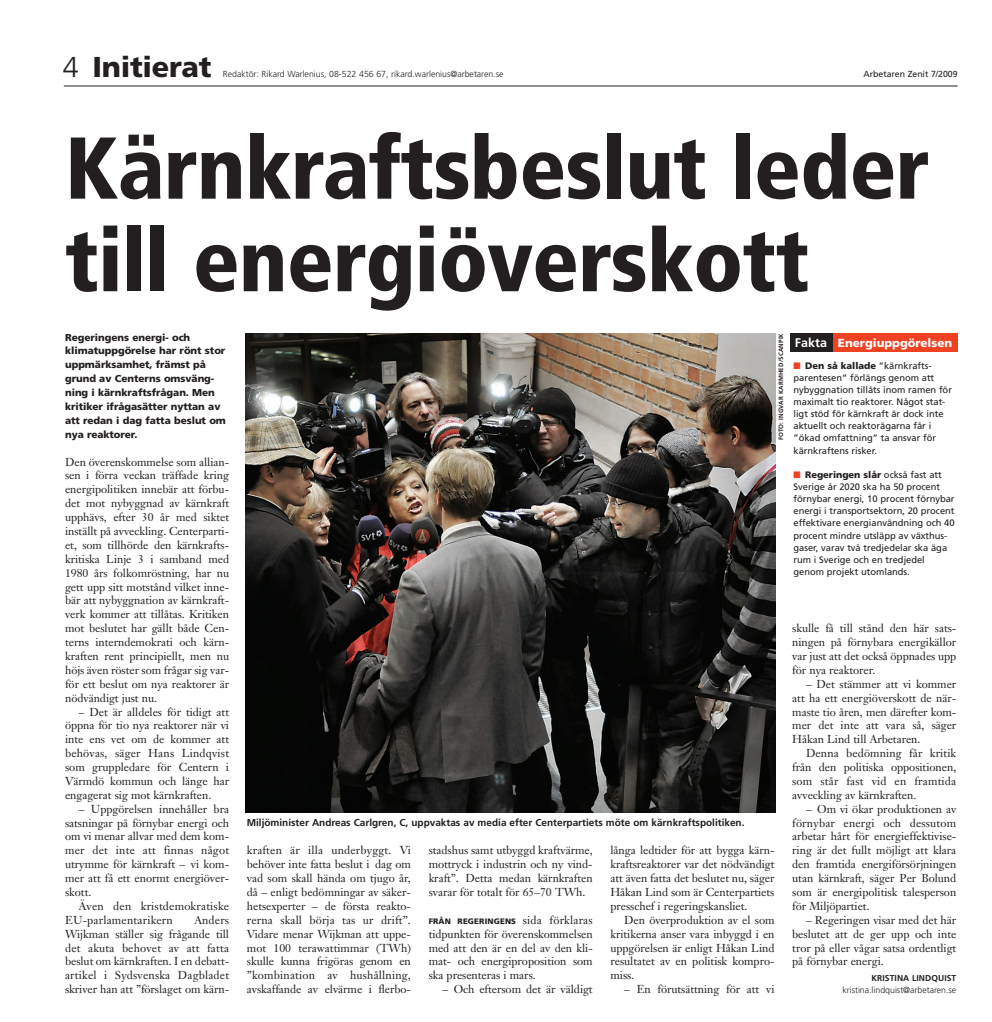
<style>
.page{position:relative;width:992px;height:1022px;background:#fff}
.page>*{position:absolute;margin:0;border:0;box-sizing:border-box;transform-origin:0 0}
.t1{font:900 condensed 87.5px/92.5px "Frutiger";letter-spacing:-.01em;color:#231f20}
.t2{font:900 28.75px "Frutiger";letter-spacing:-.01em;color:#231f20}
.t3{font:900 11.62px "Frutiger";color:#fff}
.t4{font:11.38px/13.9px "Janson Text";letter-spacing:-.005em;color:#231f20;text-align:justify}
.t5{font:11.38px/13.9px "Janson Text";letter-spacing:.015em;color:#231f20}
.t6{font:900 10px/13.9px "Frutiger";letter-spacing:-.005em;color:#231f20}
.t7{font:700 10px "Frutiger";color:#231f20}
.t8{font:9.38px/12.1px "Frutiger";letter-spacing:-.005em;color:#231f20}
.t9{font:300 8.75px "Frutiger";color:#231f20}
.t10{font:8.75px "Frutiger";letter-spacing:-.005em;color:#231f20}
.t11{font:700 8.5px "Frutiger";letter-spacing:.01em;color:#231f20}
.t12{font:900 7.88px "Frutiger";letter-spacing:.02em;color:#231f20}
.t13{font:700 6.25px "Frutiger";letter-spacing:.02em;color:#231f20}
.s1{font-weight:300}
.s2{font-weight:700;font-size:12.5px}
.s3{color:#ef4222}
.s4{font-weight:900}
.s5{font-family:"Janson Text";font-weight:400;font-size:11.38px}
</style>
<div class="page">
<hr style="left:64px;top:86px;width:893px;height:1px;background:#231f20">
<img style="left:245px;top:333px;width:530px;height:479px">
<svg style="left:790px;top:333px;width:167px;height:1px"></svg>
<div style="left:832px;top:334px;width:125px;height:18px;background:#ef4222"></div>
<div style="left:789px;top:334px;width:43px;height:18px;background:#231f20"></div>
<h2 class="t2" style="left:63px;top:55px;width:150px"><span class="s1">4</span> Initierat</h2>
<p class="t9" style="left:223px;top:71px;width:282px">Redaktör: Rikard Warlenius, 08-522 456 67, rikard.warlenius@arbetaren.se</p>
<p class="t10" style="left:863px;top:70px;width:95px">Arbetaren Zenit 7/2009</p>
<h1 class="t1" style="left:65px;top:129px;width:865px">Kärnkraftsbeslut leder till energiöverskott</h1>
<p class="t6" style="left:65px;top:331px;width:162px">Regeringens energi- och klimatuppgörelse har rönt stor uppmärksamhet, främst på grund av Centerns omsväng&shy;ning i kärnkraftsfrågan. Men kritiker ifrågasätter nyttan av att redan i dag fatta beslut om nya reaktorer.</p>
<p class="t4" style="left:65px;top:455px;width:165px">Den överenskommelse som allian&shy;sen i förra veckan träffade kring energipolitiken innebär att förbu&shy;det mot nybyggnad av kärnkraft upphävs, efter 30 år med siktet inställt på avveckling. Centerparti&shy;et, som tillhörde den kärnkrafts&shy;kritiska Linje 3 i samband med 1980 års folkomröstning, har nu gett upp sitt motstånd vilket inne&shy;bär att nybyggnation av kärnkraft&shy;verk kommer att tillåtas. Kritiken mot beslutet har gällt både Cen&shy;terns interndemokrati och kärn&shy;kraften rent principiellt, men nu höjs även röster som frågar sig var&shy;för ett beslut om nya reaktorer är nödvändigt just nu.</p>
<p class="t4" style="left:65px;top:705px;width:165px;text-indent:14px">– Det är alldeles för tidigt att öppna för tio nya reaktorer när vi inte ens vet om de kommer att behövas, säger Hans Lindqvist som gruppledare för Centern i Värmdö kommun och länge har engagerat sig mot kärnkraften.</p>
<p class="t4" style="left:65px;top:802px;width:165px;text-indent:14px">– Uppgörelsen innehåller bra satsningar på förnybar energi och om vi menar allvar med dem kom&shy;mer det inte att finnas något utrymme för kärnkraft – vi kom&shy;mer att få ett enormt energiöver&shy;skott.</p>
<p class="t5" style="left:65px;top:899px;width:165px;text-indent:14px">Även den kristdemokratiske<br>EU-parlamentarikern</p>
<p class="t4" style="left:65px;top:913px;width:165px;text-indent:129px">Anders Wijkman ställer sig frågande till det akuta behovet av att fatta beslut om kärnkraften. I en debatt&shy;artikel i Sydsvenska Dagbladet skriver han att ”förslaget om kärn-</p>
<p class="t13" style="left:778px;top:440px;width:109px;rotate:-90deg">FOTO: INGVAR KARMHED/SCANPIX</p>
<p class="t3" style="left:794px;top:338px;width:159px"><span class="s2">Fakta</span> Energiuppgörelsen</p>
<p class="t8" style="left:793px;top:360px;width:160px"><span class="s3">■</span> <span class="s4">Den så kallade</span> ”kärnkrafts&shy;parentesen” förlängs genom att nybyggnation tillåts inom ramen för maximalt tio reaktorer. Något stat&shy;ligt stöd för kärnkraft är dock inte aktuellt och reaktorägarna får i ”ökad omfattning” ta ansvar för kärnkraftens risker.</p>
<p class="t8" style="left:793px;top:469px;width:163px"><span class="s3">■</span> <span class="s4">Regeringen slår</span> också fast att Sverige år 2020 ska ha 50 procent förnybar energi, 10 procent förnybar energi i transportsektorn, 20 procent effektivare energianvändning och 40 procent mindre utsläpp av växthus&shy;gaser, varav två tredjedelar ska äga rum i Sverige och en tredjedel genom projekt utomlands.</p>
<p class="t7" style="left:246px;top:818px;width:499px">Miljöminister Andreas Carlgren, C, uppvaktas av media efter Centerpartiets möte om kärnkraftspolitiken.</p>
<p class="t4" style="left:247px;top:844px;width:165px">kraften är illa underbyggt. Vi behöver inte fatta beslut i dag om vad som skall hända om tjugo år, då – enligt bedömningar av säker&shy;hetsexperter – de första reakto&shy;rerna skall börja tas ur drift”.<br>Vidare menar Wijkman att uppe&shy;mot 100 terawattimmar (TWh) skulle kunna frigöras genom en ”kombination av hushållning, avskaffande av elvärme i flerbo-</p>
<p class="t4" style="left:428px;top:844px;width:165px">stadshus samt utbyggd kraftvärme, mottryck i industrin och ny vind&shy;kraft”. Detta medan kärnkraften svarar för totalt för 65–70 TWh.</p>
<p class="t12" style="left:428px;top:917px;width:165px">FRÅN REGERINGENS <span class="s5">sida förklaras</span></p>
<p class="t4" style="left:428px;top:927px;width:165px">tidpunkten för överenskommelsen med att den är en del av den kli&shy;mat- och energiproposition som ska presenteras i mars.</p>
<p class="t4" style="left:442px;top:983px;width:152px">– Och eftersom det är väldigt</p>
<p class="t4" style="left:610px;top:844px;width:165px">långa ledtider för att bygga kärn&shy;kraftsreaktorer var det nödvändigt att även fatta det beslutet nu, säger Håkan Lind som är Centerpartiets presschef i regeringskansliet.</p>
<p class="t4" style="left:610px;top:913px;width:165px;text-indent:14px">Den överproduktion av el som kritikerna anser vara inbyggd i en uppgörelsen är enligt Håkan Lind resultatet av en politisk kompro&shy;miss.</p>
<p class="t4" style="left:624px;top:983px;width:152px">– En förutsättning för att vi</p>
<p class="t4" style="left:792px;top:622px;width:165px">skulle få till stånd den här sats&shy;ningen på förnybara energikällor var just att det också öppnades upp för nya reaktorer.</p>
<p class="t4" style="left:792px;top:677px;width:165px;text-indent:14px">– Det stämmer att vi kommer att ha ett energiöverskott de när&shy;maste tio åren, men därefter kom&shy;mer det inte att vara så, säger Håkan Lind till Arbetaren.</p>
<p class="t4" style="left:792px;top:747px;width:165px;text-indent:14px">Denna bedömning får kritik från den politiska oppositionen, som står fast vid en framtida avveckling av kärnkraften.</p>
<p class="t4" style="left:792px;top:802px;width:165px;text-indent:14px">– Om vi ökar produktionen av förnybar energi och dessutom arbetar hårt för energieffektivise&shy;ring är det fullt möjligt att klara den framtida energiförsörjningen utan kärnkraft, säger Per Bolund som är energipolitisk talesperson för Miljöpartiet.</p>
<p class="t4" style="left:792px;top:913px;width:165px;text-indent:14px">– Regeringen visar med det här beslutet att de ger upp och inte tror på eller vågar satsa ordentligt på förnybar energi.</p>
<p class="t11" style="left:871px;top:973px;width:86px">KRISTINA LINDQUIST</p>
<p class="t9" style="left:842px;top:986px;width:115px">kristina.lindquist@arbetaren.se</p>
</div>
